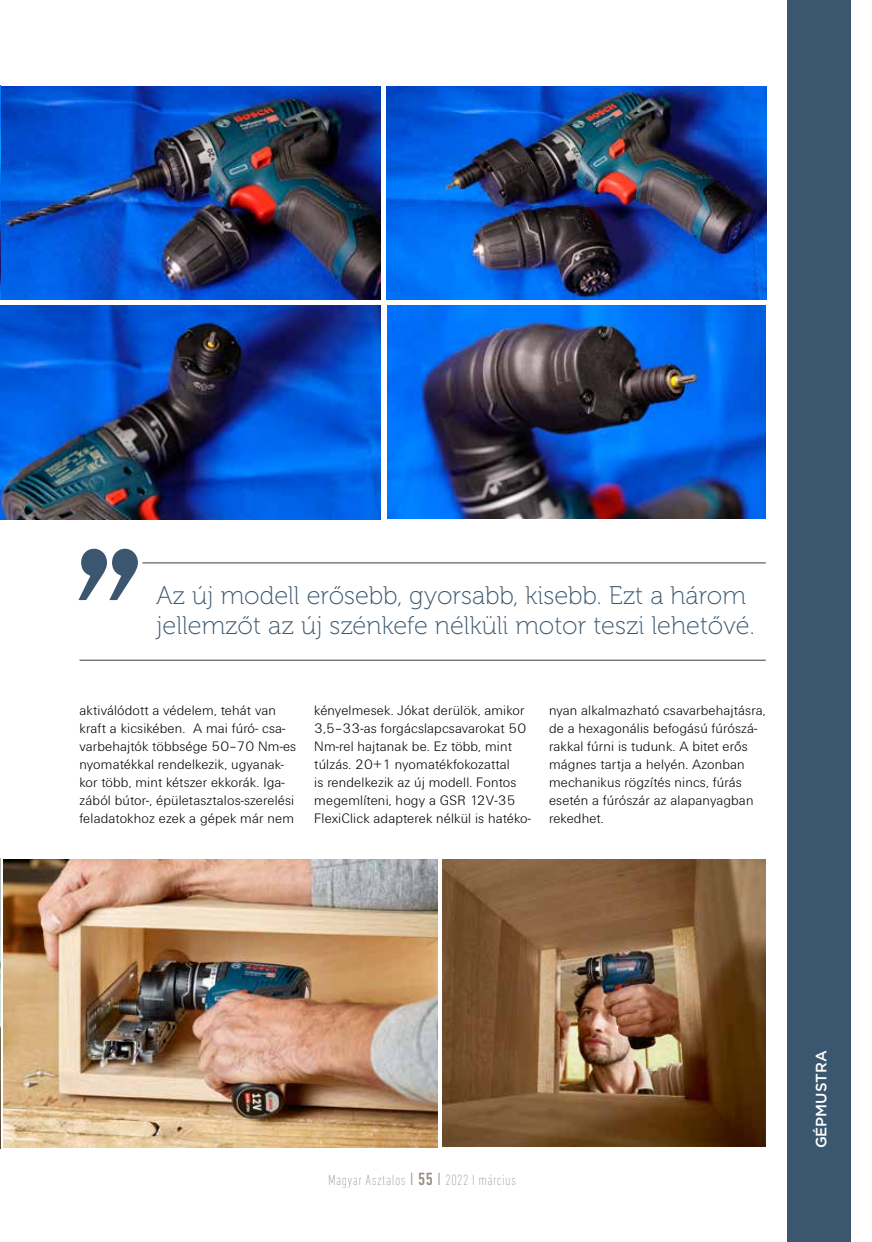
<style>
.page{position:relative;width:872px;height:1242px;background:#fff}
.page>*{position:absolute;margin:0;border:0;box-sizing:border-box;transform-origin:0 0}
.t1{font:25.5px/30.6px "Museo 100";color:#3b5770}
.t2{font:200 condensed 15px "DIN Next LT Pro";letter-spacing:.03em;color:#968e82}
.t3{font:500 15px "Gotham";color:#fff}
.t4{font:14.25px/18px "U001 Lig";letter-spacing:.01em;color:#000}
.s1{font-weight:300;font-size:18px}
.s2{font-weight:500;font-size:18px}
</style>
<div class="page">
<div style="left:787px;top:0;width:63px;height:1242px;background:#3b5770"></div>
<img style="left:0;top:305px;width:381px;height:214px">
<img style="left:0;top:86px;width:381px;height:214px">
<img style="left:386px;top:86px;width:380px;height:214px">
<img style="left:387px;top:306px;width:379px;height:212px">
<img style="left:0;top:858px;width:1px;height:291px">
<img style="left:4px;top:860px;width:433px;height:287px">
<img style="left:443px;top:860px;width:323px;height:287px">
<hr style="left:80px;top:562px;width:686px;height:1px;background:#3c3c3b">
<hr style="left:80px;top:660px;width:686px;height:1px;background:#3c3c3b">
<svg style="left:78px;top:548px;width:67px;height:53px"></svg>
<h1 class="t1" style="left:156px;top:580px;width:600px">Az új modell erősebb, gyorsabb, kisebb. Ezt a három jellemzőt az új szénkefe nélküli motor teszi lehetővé.</h1>
<p class="t4" style="left:80px;top:702px;width:218px">aktiválódott a védelem, tehát van kraft a kicsikében. A mai fúró- csa&shy;varbehajtók többsége 50–70 Nm-es nyomatékkal rendelkezik, ugyanak&shy;kor több, mint kétszer ekkorák. Iga&shy;zából bútor-, épületasztalos-szerelési feladatokhoz ezek a gépek már nem</p>
<p class="t4" style="left:314px;top:701px;width:218px">kényelmesek. Jókat derülök, amikor 3,5–33-as forgácslapcsavarokat 50<br>Nm-rel hajtanak be. Ez több, mint túlzás. 20+1 nyomatékfokozattal<br>is rendelkezik az új modell. Fontos megemlíteni, hogy a GSR 12V-35<br>FlexiClick adapterek nélkül is hatéko-</p>
<p class="t4" style="left:549px;top:701px;width:218px">nyan alkalmazható csavarbehajtásra, de a hexagonális befogású fúrószá&shy;rakkal fúrni is tudunk. A bitet erős mágnes tartja a helyén. Azonban mechanikus rögzítés nincs, fúrás esetén a fúrószár az alapanyagban rekedhet.</p>
<p class="t2" style="left:328px;top:1171px;width:189px">Magyar Asztalos <span class="s1">I</span> <span class="s2">55</span> <span class="s1">I</span> 2022 I március</p>
<p class="t3" style="left:811px;top:1148px;width:99px;rotate:-90deg">GÉPMUSTRA</p>
</div>
